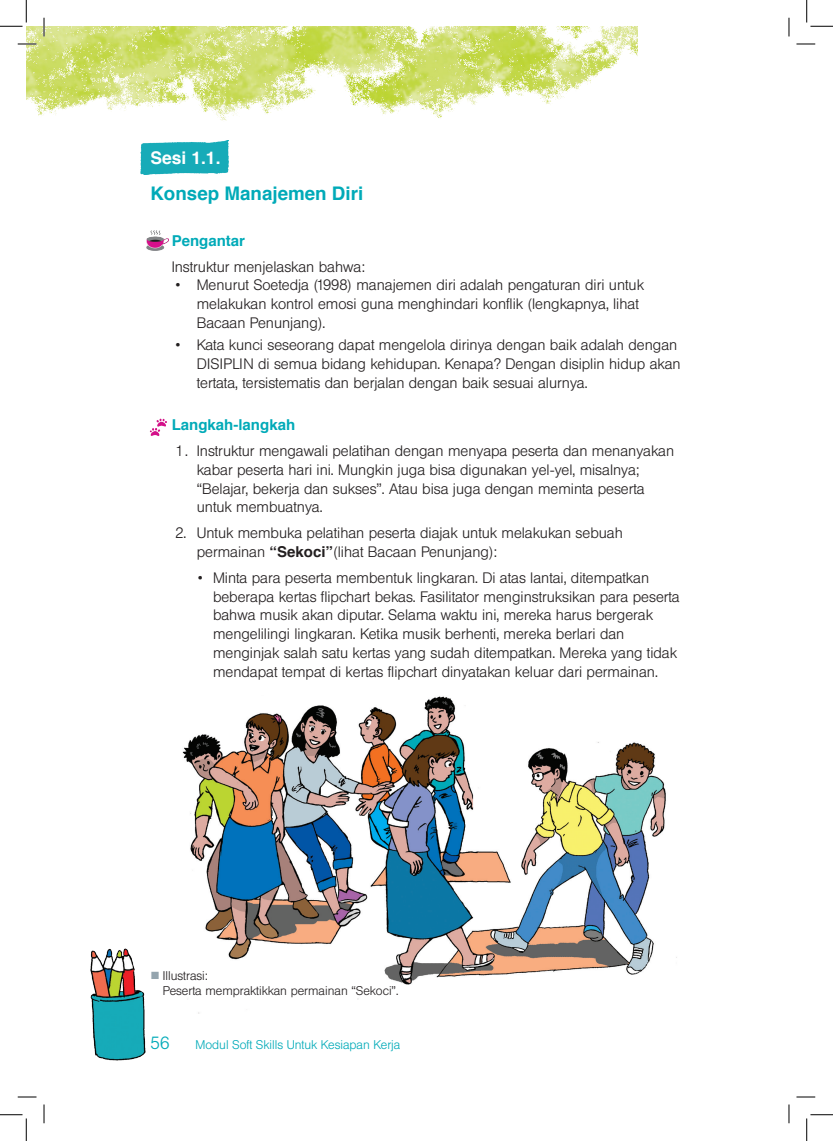
<style>
.page{position:relative;width:833px;height:1141px;background:#fff}
.page>*{position:absolute;margin:0;border:0;box-sizing:border-box;transform-origin:0 0}
.t1{font:700 18.75px "Helvetica";color:#00aab8}
.t2{font:700 17.5px "Helvetica";color:#fff}
.t3{font:300 17.5px "Helvetica BQ";color:#00aab8}
.t4{font:300 15px/18.8px "Helvetica BQ";color:#231f20}
.t5{font:700 15px "Helvetica";color:#00aab8}
.t6{font:300 12.5px/15px "Helvetica BQ";color:#231f20}
.t7{font:300 12.5px "Helvetica BQ";color:#00aab8}
.s1{font-family:"Helvetica";font-weight:700}
</style>
<div class="page">
<img style="left:26px;top:26px;width:610px;height:95px">
<img style="left:90px;top:948px;width:56px;height:113px">
<img style="left:140px;top:141px;width:88px;height:33px">
<img style="left:182px;top:696px;width:495px;height:317px">
<img style="left:146px;top:230px;width:22px;height:20px">
<img style="left:149px;top:418px;width:17px;height:18px">
<svg style="left:18px;top:43px;width:18px;height:2px"></svg>
<svg style="left:796px;top:43px;width:18px;height:2px"></svg>
<svg style="left:18px;top:1096px;width:18px;height:1px"></svg>
<svg style="left:796px;top:1096px;width:18px;height:1px"></svg>
<svg style="left:43px;top:18px;width:2px;height:18px"></svg>
<svg style="left:43px;top:1104px;width:2px;height:19px"></svg>
<svg style="left:788px;top:18px;width:1px;height:18px"></svg>
<svg style="left:788px;top:1104px;width:1px;height:19px"></svg>
<svg style="left:0;top:0;width:27px;height:27px"></svg>
<svg style="left:0;top:1114px;width:27px;height:26px"></svg>
<svg style="left:806px;top:0;width:26px;height:27px"></svg>
<svg style="left:806px;top:1114px;width:26px;height:26px"></svg>
<p class="t2" style="left:150px;top:147px;width:72px">Sesi 1.1.</p>
<p class="t1" style="left:150px;top:182px;width:214px">Konsep Manajemen Diri</p>
<p class="t5" style="left:172px;top:232px;width:75px">Pengantar</p>
<p class="t4" style="left:172px;top:257px;width:194px">Instruktur menjelaskan bahwa:</p>
<p class="t4" style="left:197px;top:276px;width:448px;text-indent:-21px">• Menurut Soetedja (1998) manajemen diri adalah pengaturan diri untuk melakukan kontrol emosi guna menghindari konflik (lengkapnya, lihat<br>Bacaan Penunjang).</p>
<p class="t4" style="left:197px;top:336px;width:485px;text-indent:-21px">• Kata kunci seseorang dapat mengelola dirinya dengan baik adalah dengan<br>DISIPLIN di semua bidang kehidupan. Kenapa? Dengan disiplin hidup akan tertata, tersistematis dan berjalan dengan baik sesuai alurnya.</p>
<p class="t5" style="left:172px;top:415px;width:125px">Langkah-langkah</p>
<p class="t4" style="left:197px;top:441px;width:478px;text-indent:-21px">1. Instruktur mengawali pelatihan dengan menyapa peserta dan menanyakan kabar peserta hari ini. Mungkin juga bisa digunakan yel-yel, misalnya; “Belajar, bekerja dan sukses”. Atau bisa juga dengan meminta peserta untuk membuatnya.</p>
<p class="t4" style="left:197px;top:524px;width:427px;text-indent:-21px">2. Untuk membuka pelatihan peserta diajak untuk melakukan sebuah permainan <span class="s1">“Sekoci”</span>(lihat Bacaan Penunjang):</p>
<p class="t4" style="left:213px;top:568px;width:468px;text-indent:-15px">• Minta para peserta membentuk lingkaran. Di atas lantai, ditempatkan beberapa kertas flipchart bekas. Fasilitator menginstruksikan para peserta bahwa musik akan diputar. Selama waktu ini, mereka harus bergerak mengelilingi lingkaran. Ketika musik berhenti, mereka berlari dan menginjak salah satu kertas yang sudah ditempatkan. Mereka yang tidak mendapat tempat di kertas flipchart dinyatakan keluar dari permainan.</p>
<p class="t6" style="left:163px;top:968px;width:237px">Illustrasi:<br>Peserta mempraktikkan permainan “Sekoci”.</p>
<p class="t3" style="left:150px;top:1032px;width:21px">56</p>
<p class="t7" style="left:195px;top:1037px;width:206px">Modul Soft Skills Untuk Kesiapan Kerja</p>
</div>
